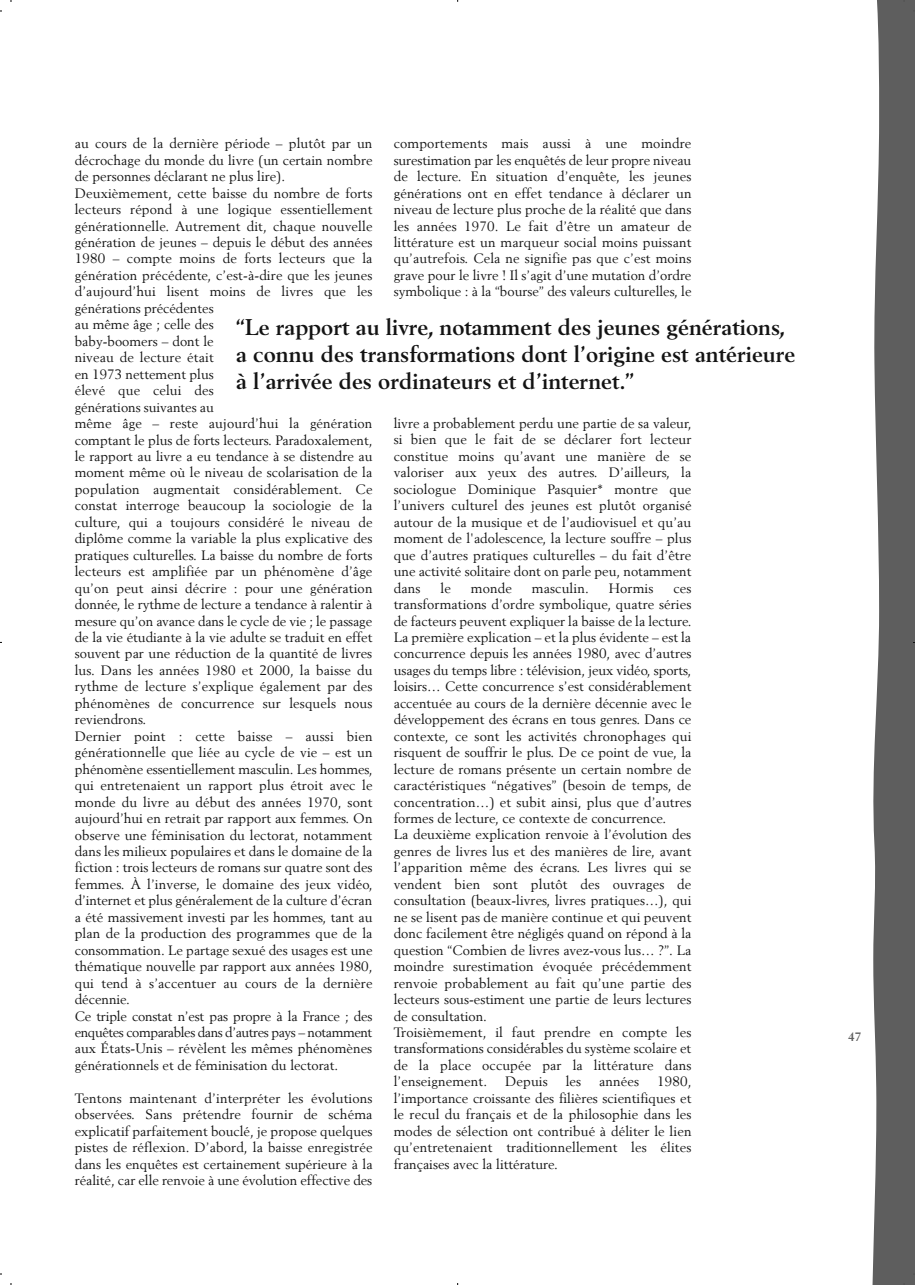
<style>
.page{position:relative;width:915px;height:1285px;background:#fff}
.page>*{position:absolute;margin:0;border:0;box-sizing:border-box;transform-origin:0 0}
.t1{font:700 22.5px/27px "Berling";color:#131313}
.t2{font:13.5px/16.5px "Berling";color:#131313;text-align:justify}
.t3{font:700 12px "Berling";color:#5e5e5e}
</style>
<div class="page">
<hr style="left:437px;top:0;width:42px;height:1px;background:#000">
<hr style="left:437px;top:1284px;width:42px;height:1px;background:#000">
<hr style="left:0;top:621px;width:1px;height:42px;background:#000">
<svg style="left:872px;top:0;width:43px;height:1285px;background:#6d6d6d"></svg>
<p class="t2" style="left:394px;top:135px;width:299px">comportements mais aussi à une moindre surestimation par les enquêtés de leur propre niveau de lecture. En situation d’enquête, les jeunes générations ont en effet tendance à déclarer un niveau de lecture plus proche de la réalité que dans les années 1970. Le fait d’être un amateur de littérature est un marqueur social moins puissant qu’autrefois. Cela ne signifie pas que c’est moins grave pour le livre ! Il s’agit d’une mutation d’ordre symbolique : à la “bourse” des valeurs culturelles, le</p>
<p class="t2" style="left:75px;top:135px;width:299px;text-align:left">au cours de la dernière période – plutôt par un décrochage du monde du livre (un certain nombre de personnes déclarant ne plus lire).<br>Deuxièmement, cette baisse du nombre de forts lecteurs répond à une logique essentiellement générationnelle. Autrement dit, chaque nouvelle génération de jeunes – depuis le début des années 1980 – compte moins de forts lecteurs que la génération précédente, c’est-à-dire que les jeunes d’aujourd’hui lisent moins de livres que les générations précédentes<br>au même âge ; celle des<br>baby-boomers – dont le<br>niveau de lecture était<br>en 1973 nettement plus<br>élevé que celui des<br>générations suivantes au<br>même âge – reste aujourd’hui la génération comptant le plus de forts lecteurs. Paradoxalement, le rapport au livre a eu tendance à se distendre au moment même où le niveau de scolarisation de la population augmentait considérablement. Ce constat interroge beaucoup la sociologie de la culture, qui a toujours considéré le niveau de diplôme comme la variable la plus explicative des pratiques culturelles. La baisse du nombre de forts lecteurs est amplifiée par un phénomène d’âge qu’on peut ainsi décrire : pour une génération donnée, le rythme de lecture a tendance à ralentir à mesure qu’on avance dans le cycle de vie ; le passage de la vie étudiante à la vie adulte se traduit en effet souvent par une réduction de la quantité de livres lus. Dans les années 1980 et 2000, la baisse du rythme de lecture s’explique également par des phénomènes de concurrence sur lesquels nous reviendrons.<br>Dernier point : cette baisse – aussi bien générationnelle que liée au cycle de vie – est un phénomène essentiellement masculin. Les hommes, qui entretenaient un rapport plus étroit avec le monde du livre au début des années 1970, sont aujourd’hui en retrait par rapport aux femmes. On observe une féminisation du lectorat, notamment dans les milieux populaires et dans le domaine de la fiction : trois lecteurs de romans sur quatre sont des femmes. À l’inverse, le domaine des jeux vidéo, d’internet et plus généralement de la culture d’écran a été massivement investi par les hommes, tant au plan de la production des programmes que de la consommation. Le partage sexué des usages est une thématique nouvelle par rapport aux années 1980, qui tend à s’accentuer au cours de la dernière décennie.<br>Ce triple constat n’est pas propre à la France ; des enquêtes comparables dans d’autres pays – notamment aux États-Unis – révèlent les mêmes phénomènes générationnels et de féminisation du lectorat.</p>
<p class="t2" style="left:75px;top:1090px;width:299px">Tentons maintenant d’interpréter les évolutions observées. Sans prétendre fournir de schéma explicatif parfaitement bouclé, je propose quelques pistes de réflexion. D’abord, la baisse enregistrée dans les enquêtes est certainement supérieure à la réalité, car elle renvoie à une évolution effective des</p>
<h1 class="t1" style="left:236px;top:315px;width:561px">“Le rapport au livre, notamment des jeunes générations, a connu des transformations dont l’origine est antérieure à l’arrivée des ordinateurs et d’internet.”</h1>
<p class="t2" style="left:394px;top:415px;width:299px">livre a probablement perdu une partie de sa valeur, si bien que le fait de se déclarer fort lecteur constitue moins qu’avant une manière de se valoriser aux yeux des autres. D’ailleurs, la sociologue Dominique Pasquier* montre que l’univers culturel des jeunes est plutôt organisé autour de la musique et de l’audiovisuel et qu’au moment de l'adolescence, la lecture souffre – plus que d’autres pratiques culturelles – du fait d’être une activité solitaire dont on parle peu, notamment dans</p>
<p class="t2" style="left:440px;top:580px;width:12px">le</p>
<p class="t2" style="left:471px;top:580px;width:43px">monde</p>
<p class="t2" style="left:532px;top:580px;width:58px">masculin.</p>
<p class="t2" style="left:609px;top:580px;width:46px">Hormis</p>
<p class="t2" style="left:394px;top:580px;width:299px;text-align:left;text-indent:280px">ces transformations d’ordre symbolique, quatre séries de facteurs peuvent expliquer la baisse de la lecture.<br>La première explication – et la plus évidente – est la concurrence depuis les années 1980, avec d’autres usages du temps libre : télévision, jeux vidéo, sports, loisirs… Cette concurrence s’est considérablement accentuée au cours de la dernière décennie avec le développement des écrans en tous genres. Dans ce contexte, ce sont les activités chronophages qui risquent de souffrir le plus. De ce point de vue, la lecture de romans présente un certain nombre de caractéristiques “négatives” (besoin de temps, de concentration…) et subit ainsi, plus que d’autres formes de lecture, ce contexte de concurrence.<br>La deuxième explication renvoie à l’évolution des genres de livres lus et des manières de lire, avant l’apparition même des écrans. Les livres qui se vendent bien sont plutôt des ouvrages de consultation (beaux-livres, livres pratiques…), qui ne se lisent pas de manière continue et qui peuvent donc facilement être négligés quand on répond à la question “Combien de livres avez-vous lus… ?”. La moindre surestimation évoquée précédemment renvoie probablement au fait qu’une partie des lecteurs sous-estiment une partie de leurs lectures de consultation.<br>Troisièmement, il faut prendre en compte les transformations considérables du système scolaire et de la place occupée par la littérature dans l’enseignement.</p>
<p class="t2" style="left:505px;top:1073px;width:44px">Depuis</p>
<p class="t2" style="left:566px;top:1073px;width:17px">les</p>
<p class="t2" style="left:599px;top:1073px;width:41px">années</p>
<p class="t2" style="left:394px;top:1073px;width:299px;text-indent:263px">1980, l’importance croissante des filières scientifiques et le recul du français et de la philosophie dans les modes de sélection ont contribué à déliter le lien qu’entretenaient traditionnellement les élites françaises avec la littérature.</p>
<p class="t3" style="left:848px;top:1032px;width:15px">47</p>
</div>
